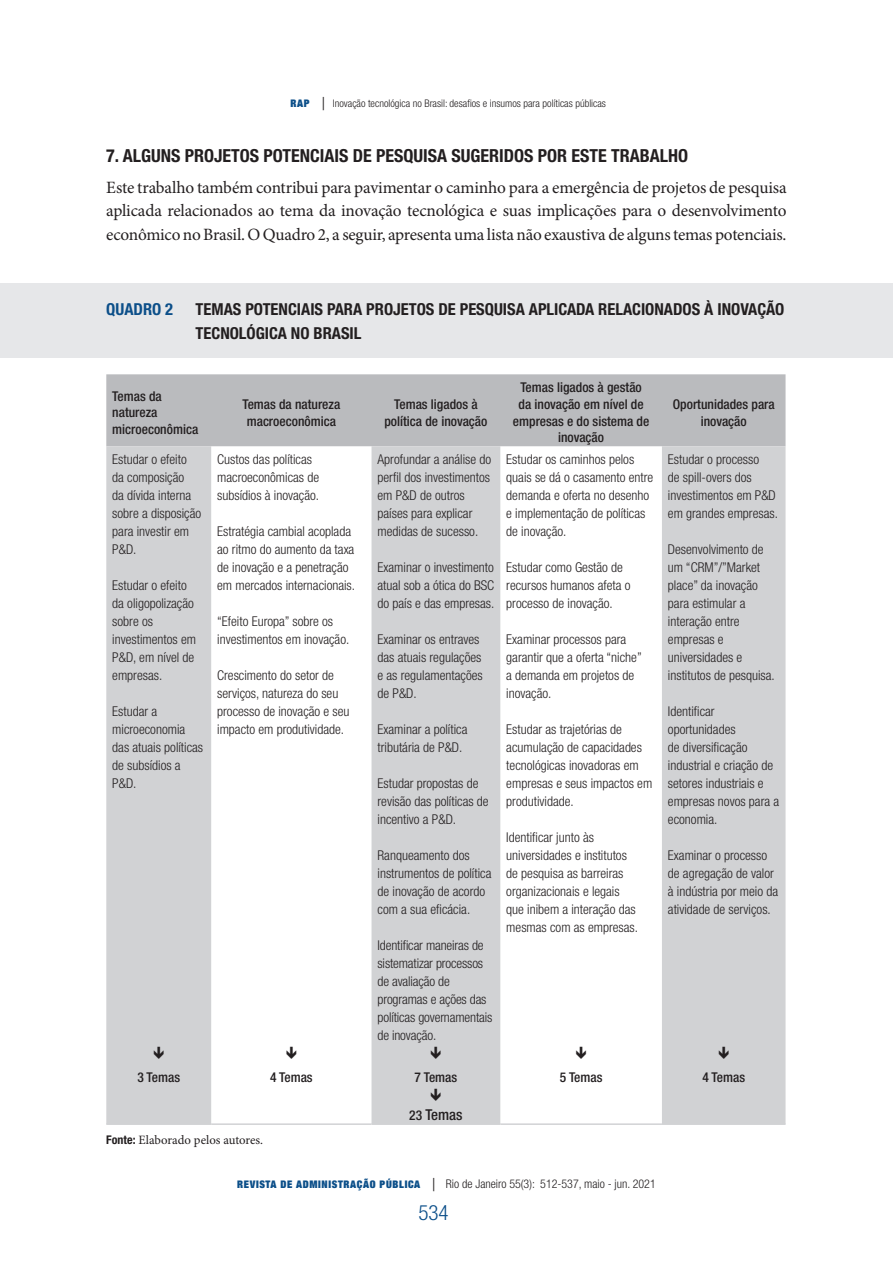
<style>
.page{position:relative;width:893px;height:1263px;background:#fff}
.page>*{position:absolute;margin:0;border:0;box-sizing:border-box;transform-origin:0 0}
.t1{font:300 condensed 21px "Helvetica Neue LT Std";color:#0c4f89}
.t2{font:700 condensed 18px "Helvetica Neue LT Std";color:#231f20}
.t3{font:17.25px/23.1px "Minion Pro";letter-spacing:-.015em;color:#231f20;text-align:justify}
.t4{font:700 condensed 16.5px/23.1px "Helvetica Neue LT Std";color:#231f20}
.t5{font:700 condensed 16.5px "Helvetica Neue LT Std";color:#0c4f89}
.t6{font:500 condensed 15px "Helvetica Neue LT Std";color:#231f20}
.t7{font:300 condensed 13.5px/18px "Helvetica Neue LT Std";color:#231f20}
.t8{font:500 condensed 13.5px/16.5px "Helvetica Neue LT Std";color:#231f20;text-align:center}
.t9{font:12.75px "Minion Pro";color:#231f20}
.t10{font:300 condensed 12px "Helvetica Neue LT Std";color:#231f20}
.t11{font:300 condensed 10.5px "Helvetica Neue LT Std";color:#231f20}
.s1{font-family:"Helvetica Neue";font-weight:900;font-stretch:expanded;color:#0c4f89}
.s2{font-size:18px}
.s3{font-size:13.5px}
.s4{font-family:"Helvetica Neue LT Std";font-weight:700;font-stretch:condensed;font-size:12px}
.s5{font-family:"Helvetica Neue";font-weight:900;font-stretch:expanded;font-size:10.5px;color:#0c4f89}
</style>
<div class="page">
<div style="left:0;top:283px;width:893px;height:75px;background:#e6e7e9"></div>
<div style="left:106px;top:374px;width:679px;height:72px;background:#babbbe"></div>
<svg style="left:106px;top:446px;width:679px;height:677px;fill:#d1d2d4"></svg>
<hr style="left:106px;top:1123px;width:105px;height:2px;background:#d1d2d4">
<hr style="left:211px;top:1123px;width:161px;height:2px;background:#d1d2d4">
<hr style="left:372px;top:1123px;width:128px;height:2px;background:#d1d2d4">
<hr style="left:500px;top:1123px;width:162px;height:2px;background:#d1d2d4">
<hr style="left:662px;top:1123px;width:123px;height:2px;background:#d1d2d4">
<svg style="left:154px;top:1047px;width:10px;height:12px"></svg>
<svg style="left:286px;top:1047px;width:10px;height:12px"></svg>
<svg style="left:431px;top:1047px;width:10px;height:12px"></svg>
<svg style="left:576px;top:1047px;width:10px;height:12px"></svg>
<svg style="left:719px;top:1047px;width:10px;height:12px"></svg>
<svg style="left:431px;top:1088px;width:10px;height:13px"></svg>
<p class="t11" style="left:290px;top:98px;width:317px"><span class="s1">RAP</span> <span class="s2">|</span> Inovação tecnológica no Brasil: desafios e insumos para políticas públicas</p>
<h2 class="t2" style="left:106px;top:144px;width:583px">7. ALGUNS PROJETOS POTENCIAIS DE PESQUISA SUGERIDOS POR ESTE TRABALHO</h2>
<p class="t3" style="left:106px;top:176px;width:682px">Este trabalho também contribui para pavimentar o caminho para a emergência de projetos de pesquisa aplicada relacionados ao tema da inovação tecnológica e suas implicações para o desenvolvimento econômico no Brasil. O Quadro 2, a seguir, apresenta uma lista não exaustiva de alguns temas potenciais.</p>
<p class="t5" style="left:106px;top:300px;width:68px">QUADRO 2</p>
<p class="t4" style="left:196px;top:298px;width:590px">TEMAS POTENCIAIS PARA PROJETOS DE PESQUISA APLICADA RELACIONADOS À INOVAÇÃO<br>TECNOLÓGICA NO BRASIL</p>
<p class="t8" style="left:112px;top:387px;width:87px;text-align:left">Temas da natureza microeconômica</p>
<p class="t8" style="left:242px;top:396px;width:99px">Temas da natureza macroeconômica</p>
<p class="t8" style="left:384px;top:396px;width:104px">Temas ligados à política de inovação</p>
<p class="t7" style="left:112px;top:450px;width:90px">Estudar o efeito da composição<br>da dívida interna sobre a disposição para investir em<br>P&amp;D.</p>
<p class="t7" style="left:112px;top:576px;width:85px">Estudar o efeito da oligopolização sobre os investimentos em<br>P&amp;D, em nível de empresas.</p>
<p class="t7" style="left:112px;top:702px;width:92px">Estudar a microeconomia das atuais políticas de subsídios a<br>P&amp;D.</p>
<p class="t7" style="left:217px;top:450px;width:103px">Custos das políticas macroeconômicas de subsídios à inovação.</p>
<p class="t7" style="left:217px;top:522px;width:139px">Estratégia cambial acoplada ao ritmo do aumento da taxa de inovação e a penetração em mercados internacionais.</p>
<p class="t7" style="left:217px;top:612px;width:134px">“Efeito Europa” sobre os investimentos em inovação.</p>
<p class="t7" style="left:217px;top:666px;width:134px">Crescimento do setor de serviços, natureza do seu processo de inovação e seu impacto em produtividade.</p>
<p class="t7" style="left:378px;top:450px;width:115px">Aprofundar a análise do perfil dos investimentos em P&amp;D de outros países para explicar medidas de sucesso.</p>
<p class="t7" style="left:378px;top:558px;width:118px;text-align:justify">Examinar o investimento atual sob a ótica do BSC do país e das empresas.</p>
<p class="t7" style="left:378px;top:630px;width:107px">Examinar os entraves das atuais regulações e as regulamentações de P&amp;D.</p>
<p class="t7" style="left:378px;top:720px;width:91px">Examinar a política tributária de P&amp;D.</p>
<p class="t7" style="left:378px;top:774px;width:113px">Estudar propostas de revisão das políticas de incentivo a P&amp;D.</p>
<p class="t7" style="left:378px;top:846px;width:115px">Ranqueamento dos instrumentos de política de inovação de acordo com a sua eficácia.</p>
<p class="t7" style="left:378px;top:936px;width:116px">Identificar maneiras de sistematizar processos de avaliação de programas e ações das políticas governamentais de inovação.</p>
<p class="t8" style="left:513px;top:379px;width:138px">Temas ligados à gestão da inovação em nível de empresas e do sistema de inovação</p>
<p class="t7" style="left:506px;top:450px;width:148px">Estudar os caminhos pelos quais se dá o casamento entre demanda e oferta no desenho e implementação de políticas de inovação.</p>
<p class="t7" style="left:506px;top:558px;width:126px">Estudar como Gestão de recursos humanos afeta o processo de inovação.</p>
<p class="t7" style="left:506px;top:630px;width:137px">Examinar processos para garantir que a oferta “niche” a demanda em projetos de inovação.</p>
<p class="t7" style="left:506px;top:720px;width:147px">Estudar as trajetórias de acumulação de capacidades tecnológicas inovadoras em empresas e seus impactos em produtividade.</p>
<p class="t7" style="left:506px;top:828px;width:133px">Identificar junto às universidades e institutos de pesquisa as barreiras organizacionais e legais que inibem a interação das mesmas com as empresas.</p>
<p class="t8" style="left:673px;top:396px;width:103px">Oportunidades para inovação</p>
<p class="t7" style="left:668px;top:450px;width:111px">Estudar o processo<br>de spill-overs dos investimentos em P&amp;D em grandes empresas.</p>
<p class="t7" style="left:668px;top:540px;width:108px">Desenvolvimento de um “CRM”/”Market place” da inovação para estimular a interação entre empresas e universidades e institutos de pesquisa.</p>
<p class="t7" style="left:668px;top:702px;width:113px">Identificar oportunidades<br>de diversificação industrial e criação de setores industriais e empresas novos para a economia.</p>
<p class="t7" style="left:668px;top:846px;width:112px">Examinar o processo de agregação de valor à indústria por meio da atividade de serviços.</p>
<p class="t8" style="left:137px;top:1068px;width:44px">3 Temas</p>
<p class="t8" style="left:270px;top:1068px;width:44px">4 Temas</p>
<p class="t8" style="left:415px;top:1068px;width:44px">7 Temas</p>
<p class="t8" style="left:560px;top:1068px;width:44px">5 Temas</p>
<p class="t8" style="left:702px;top:1068px;width:44px">4 Temas</p>
<p class="t6" style="left:409px;top:1106px;width:55px"><span class="s3">23</span> Temas</p>
<p class="t9" style="left:106px;top:1131px;width:158px"><span class="s4">Fonte:</span> Elaborado pelos autores.</p>
<p class="t10" style="left:237px;top:1176px;width:420px"><span class="s5">REVISTA DE ADMINISTRAÇÃO PÚBLICA</span> <span class="s2">|</span> Rio de Janeiro 55(3): 512-537, maio - jun. 2021</p>
<h1 class="t1" style="left:418px;top:1200px;width:32px">534</h1>
</div>
